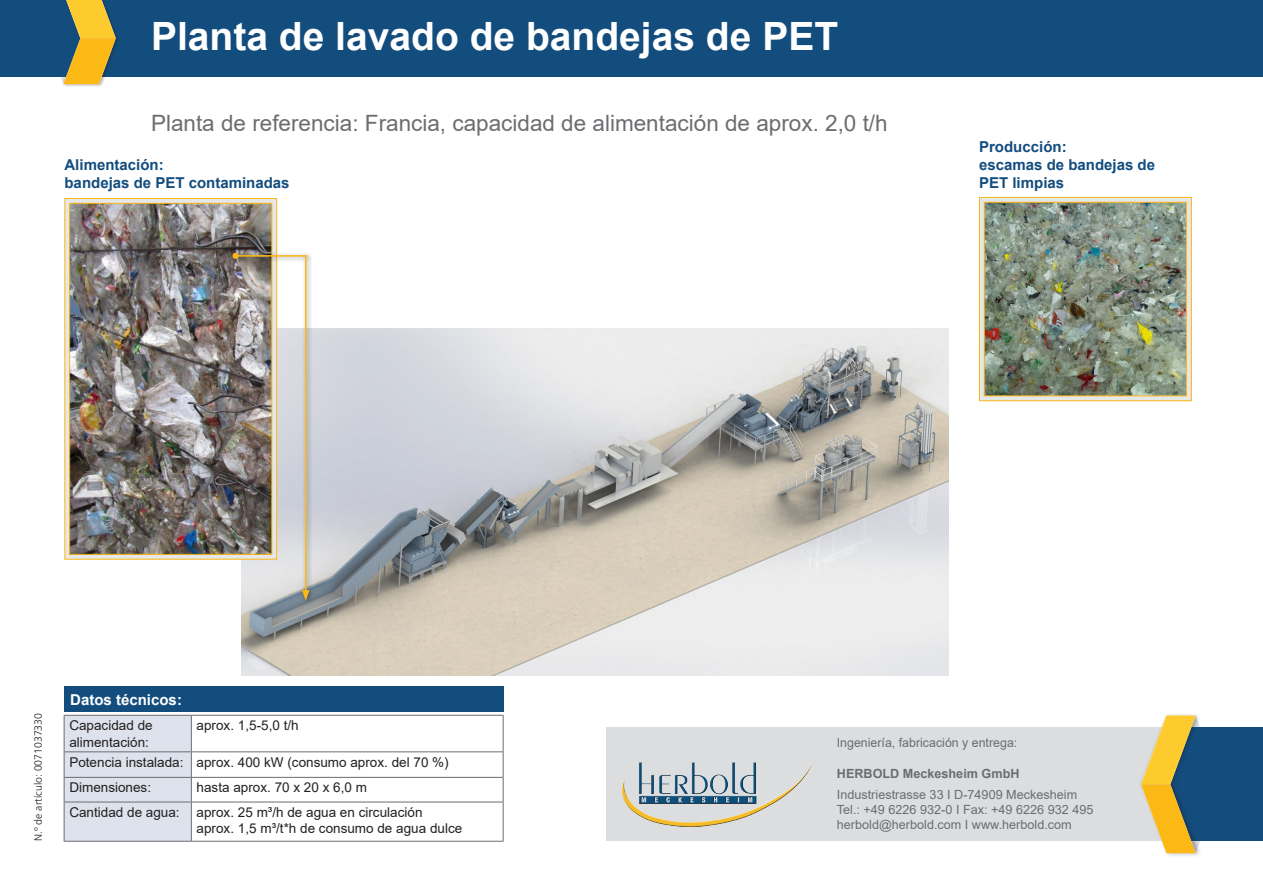
<style>
.page{position:relative;width:1263px;height:893px;background:#fff}
.page>*{position:absolute;margin:0;border:0;box-sizing:border-box;transform-origin:0 0}
.t1{font:700 39px "Arial";color:#fff}
.t2{font:22.5px "Arial";color:#6c6d70}
.t3{font:700 15px/18px "Arial";color:#134d7e}
.t4{font:700 15px "Arial";color:#fff}
.t5{font:13.5px/16.2px "Arial";color:#231f20}
.t6{font:12.6px/15.1px "Arial";color:#6c6d70}
.t7{font:700 12.6px "Arial";color:#6c6d70}
.t8{font:300 10.5px "Frutiger LT Pro";color:#231f20}
</style>
<div class="page">
<img style="left:241px;top:329px;width:707px;height:346px">
<svg style="left:979px;top:197px;width:213px;height:204px;background:#eadcb8"></svg>
<img style="left:986px;top:204px;width:199px;height:190px">
<div style="left:984px;top:202px;width:203px;height:194px;border:1px solid #fcb814"></div>
<div style="left:0;top:0;width:1263px;height:77px;background:#134d7e"></div>
<div style="left:606px;top:728px;width:587px;height:113px;background:#dcdddf"></div>
<div style="left:1167px;top:728px;width:96px;height:113px;background:#134d7e"></div>
<div style="left:1138px;top:712px;width:63px;height:79px;background:#231f20;opacity:.4"></div>
<div style="left:1139px;top:779px;width:63px;height:79px;background:#231f20;opacity:.4"></div>
<svg style="left:1141px;top:715px;width:80px;height:138px"></svg>
<div style="left:62px;top:35px;width:58px;height:52px;background:#231f20;opacity:.4"></div>
<svg style="left:61px;top:0;width:55px;height:84px"></svg>
<svg style="left:64px;top:198px;width:213px;height:362px;background:#ebddba"></svg>
<img style="left:71px;top:205px;width:199px;height:348px">
<div style="left:69px;top:203px;width:203px;height:352px;border:1px solid #fcb814"></div>
<hr style="left:191px;top:715px;width:312px;height:1px;background:#6c6d70">
<hr style="left:503px;top:716px;width:1px;height:35px;background:#6c6d70">
<hr style="left:191px;top:751px;width:312px;height:1px;background:#6c6d70">
<hr style="left:191px;top:777px;width:312px;height:1px;background:#6c6d70">
<svg style="left:64px;top:715px;width:128px;height:126px;background:#d9dde7"></svg>
<svg style="left:503px;top:752px;width:1px;height:50px"></svg>
<hr style="left:64px;top:802px;width:127px;height:1px;background:#6c6d70">
<hr style="left:64px;top:802px;width:1px;height:39px;background:#6c6d70">
<hr style="left:191px;top:802px;width:312px;height:1px;background:#6c6d70">
<hr style="left:191px;top:802px;width:1px;height:39px;background:#6c6d70">
<hr style="left:503px;top:802px;width:1px;height:39px;background:#6c6d70">
<hr style="left:64px;top:841px;width:127px;height:1px;background:#6c6d70">
<hr style="left:191px;top:841px;width:312px;height:1px;background:#6c6d70">
<div style="left:64px;top:686px;width:439px;height:26px;background:#134d7e"></div>
<div style="left:230px;top:250px;width:82px;height:15px;background:#231f20;opacity:.5"></div>
<hr style="left:235px;top:255px;width:72px;height:2px;background:#fcb814">
<svg style="left:232px;top:253px;width:6px;height:6px"></svg>
<div style="left:299px;top:252px;width:16px;height:354px;background:#231f20;opacity:.5"></div>
<hr style="left:305px;top:255px;width:1px;height:337px;background:#fcb814">
<svg style="left:302px;top:590px;width:8px;height:11px"></svg>
<img style="left:622px;top:762px;width:191px;height:65px">
<h1 class="t1" style="left:151px;top:9px;width:689px">Planta de lavado de bandejas de PET</h1>
<h2 class="t2" style="left:151px;top:107px;width:738px">Planta de referencia: Francia, capacidad de alimentación de aprox. 2,0 t/h</h2>
<p class="t3" style="left:64px;top:156px;width:227px">Alimentación:<br>bandejas de PET contaminadas</p>
<p class="t3" style="left:979px;top:138px;width:177px">Producción:<br>escamas de bandejas de<br>PET limpias</p>
<p class="t8" style="left:32px;top:841px;width:130px;rotate:-90deg">N.º de artículo: 0071037330</p>
<p class="t4" style="left:70px;top:689px;width:113px">Datos técnicos:</p>
<p class="t5" style="left:69px;top:717px;width:85px">Capacidad de alimentación:</p>
<p class="t5" style="left:197px;top:717px;width:104px">aprox. 1,5-5,0 t/h</p>
<p class="t5" style="left:69px;top:749px;width:381px;line-height:25.5px">Potencia instalada: aprox. 400 kW (consumo aprox. del 70 %)<br>Dimensiones:</p>
<p class="t5" style="left:197px;top:779px;width:172px">hasta aprox. 70 x 20 x 6,0 m</p>
<p class="t5" style="left:69px;top:804px;width:112px">Cantidad de agua:</p>
<p class="t5" style="left:197px;top:804px;width:267px">aprox. 25 m³/h de agua en circulación aprox. 1,5 m³/t*h de consumo de agua dulce</p>
<p class="t6" style="left:837px;top:735px;width:182px">Ingeniería, fabricación y entrega:</p>
<p class="t7" style="left:837px;top:764px;width:184px">HERBOLD Meckesheim GmbH</p>
<p class="t6" style="left:837px;top:787px;width:258px">Industriestrasse 33 I D-74909 Meckesheim<br>Tel.: +49 6226 932-0 I Fax: +49 6226 932 495 herbold@herbold.com I www.herbold.com</p>
</div>
